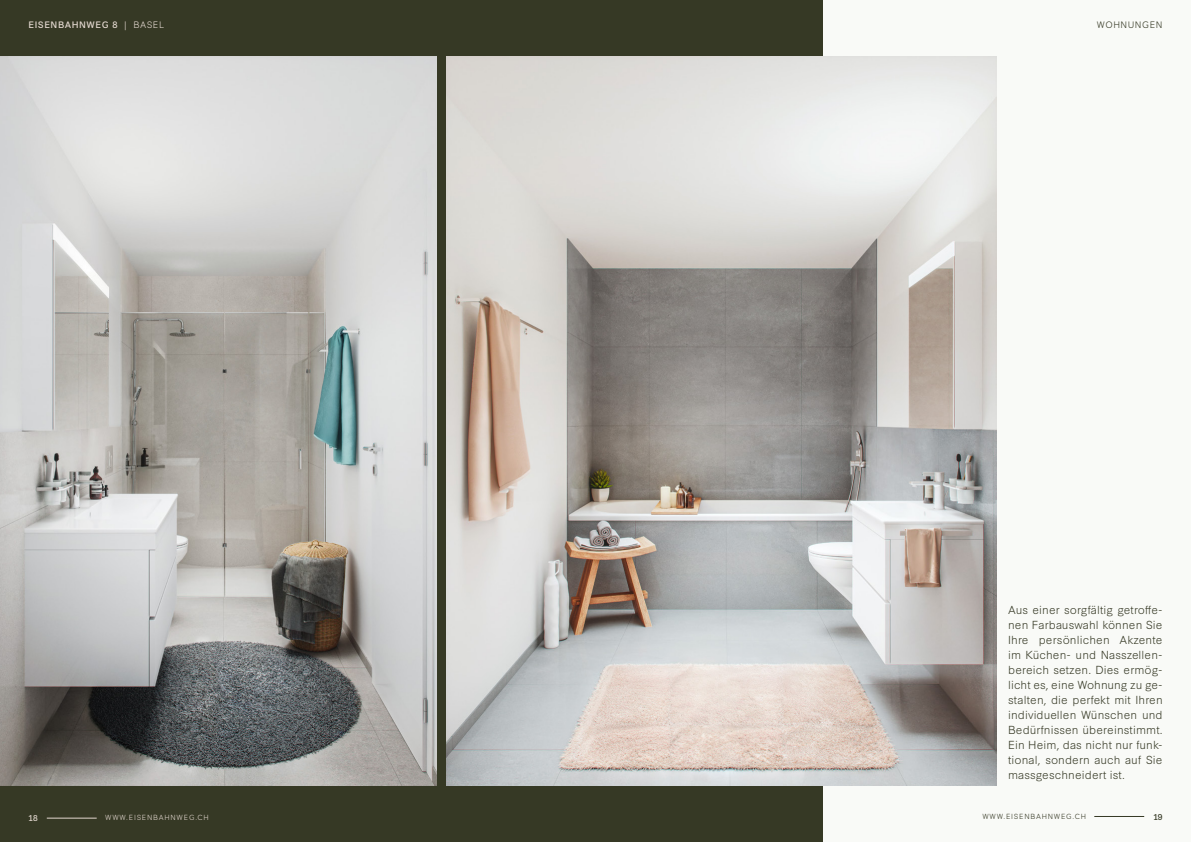
<style>
.page{position:relative;width:1191px;height:842px;background:#f9faf7}
.page>*{position:absolute;margin:0;border:0;box-sizing:border-box;transform-origin:0 0}
.t1{font:300 11px/15px "Synthese";letter-spacing:.01em;color:#363925;text-align:justify}
.t2{font:8.8px "Synthese";letter-spacing:.06em;color:#e3d8cf}
.t3{font:300 8.8px "Synthese";letter-spacing:.06em;color:#363925}
.t4{font:8px "Synthese";color:#363925}
.t5{font:8px "Synthese";color:#e3d8cf}
.t6{font:300 7px "Synthese";letter-spacing:.11em;color:#e3d8cf}
.t7{font:300 7px "Synthese";letter-spacing:.11em;color:#363925}
.s1{font-weight:300}
</style>
<div class="page">
<div style="left:0;top:0;width:822px;height:842px;background:#363925"></div>
<hr style="left:1094px;top:816px;width:50px;height:1px;background:#363925">
<hr style="left:47px;top:818px;width:50px;height:1px;background:#e3d8cf">
<img style="left:0;top:56px;width:436px;height:730px">
<img style="left:446px;top:56px;width:550px;height:730px">
<p class="t2" style="left:28px;top:17px;width:137px">EISENBAHNWEG 8 <span class="s1">| BASEL</span></p>
<p class="t3" style="left:1096px;top:17px;width:67px">WOHNUNGEN</p>
<p class="t1" style="left:1008px;top:601px;width:156px">Aus einer sorgfältig getroffe&shy;nen Farbauswahl können Sie Ihre persönlichen Akzente im Küchen- und Nasszellen&shy;bereich setzen. Dies ermög&shy;licht es, eine Wohnung zu ge&shy;stalten, die perfekt mit Ihren individuellen Wünschen und Bedürfnissen übereinstimmt.<br>Ein Heim, das nicht nur funk&shy;tional, sondern auch auf Sie massgeschneidert ist.</p>
<p class="t5" style="left:28px;top:811px;width:11px">18</p>
<p class="t6" style="left:105px;top:812px;width:105px">WWW.EISENBAHNWEG.CH</p>
<p class="t7" style="left:982px;top:810px;width:105px">WWW.EISENBAHNWEG.CH</p>
<p class="t4" style="left:1153px;top:810px;width:11px">19</p>
</div>
